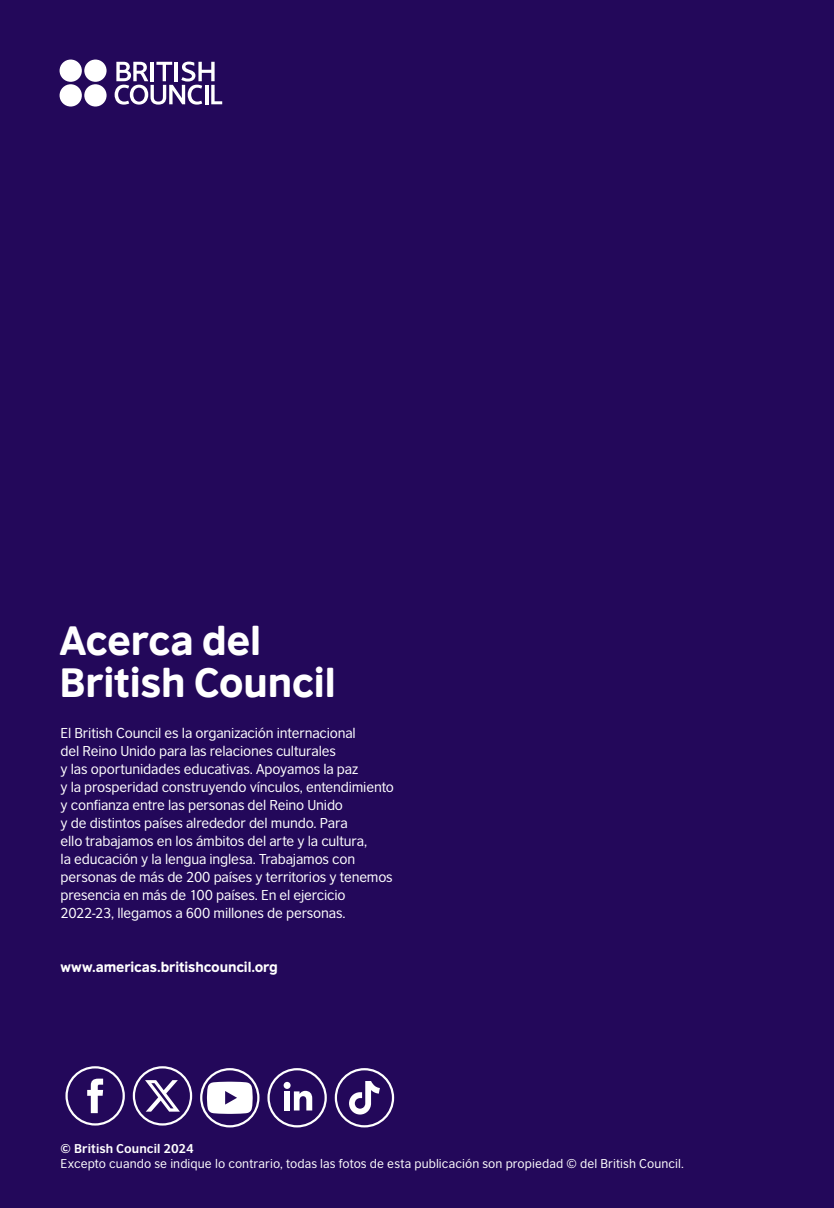
<style>
.page{position:relative;width:834px;height:1208px;background:#fff}
.page>*{position:absolute;margin:0;border:0;box-sizing:border-box;transform-origin:0 0}
.Title_Level_02{font:39px/42px "British Council ARMO Headline";color:#fff}
.TEXTO{font:13.5px/18px "British Council Sans";letter-spacing:-.01em;color:#fff}
.TEXTO-2{font:13.5px "British Council Sans Headline";letter-spacing:-.01em;color:#fff}
.A4_Back_cover_statement{font:12px/14.4px "British Council Sans";letter-spacing:.01em;color:#fff}
.s1{font-weight:700}
</style>
<div class="page">
<div style="left:0;top:0;width:833px;height:1208px;background:#23085a"></div>
<svg style="left:115px;top:62px;width:107px;height:43px"></svg>
<div style="left:84px;top:60px;width:22px;height:22px;background:#fff;border-radius:50%"></div>
<div style="left:60px;top:60px;width:22px;height:22px;background:#fff;border-radius:50%"></div>
<div style="left:84px;top:84px;width:22px;height:22px;background:#fff;border-radius:50%"></div>
<div style="left:60px;top:84px;width:22px;height:22px;background:#fff;border-radius:50%"></div>
<div style="left:65px;top:1066px;width:60px;height:59px;border:2px solid #fff;border-radius:29px"></div>
<svg style="left:87px;top:1078px;width:16px;height:35px"></svg>
<div style="left:200px;top:1068px;width:59px;height:59px;border:2px solid #fff;border-radius:29px"></div>
<svg style="left:207px;top:1081px;width:45px;height:32px"></svg>
<div style="left:267px;top:1068px;width:60px;height:59px;border:2px solid #fff;border-radius:29px"></div>
<div style="left:284px;top:1091px;width:6px;height:19px;background:#fff"></div>
<svg style="left:283px;top:1081px;width:7px;height:8px"></svg>
<svg style="left:294px;top:1090px;width:18px;height:20px"></svg>
<div style="left:133px;top:1066px;width:59px;height:59px;border:2px solid #fff;border-radius:29px"></div>
<svg style="left:145px;top:1080px;width:35px;height:31px"></svg>
<div style="left:335px;top:1068px;width:59px;height:59px;border:2px solid #fff;border-radius:29px"></div>
<svg style="left:349px;top:1081px;width:31px;height:33px"></svg>
<p class="Title_Level_02" style="left:60px;top:620px;width:277px">Acerca del<br>British Council</p>
<p class="TEXTO" style="left:61px;top:723px;width:335px">El British Council es la organización internacional<br>del Reino Unido para las relaciones culturales<br>y las oportunidades educativas. Apoyamos la paz<br>y la prosperidad construyendo vínculos, entendimiento y confianza entre las personas del Reino Unido<br>y de distintos países alrededor del mundo. Para<br>ello trabajamos en los ámbitos del arte y la cultura,<br>la educación y la lengua inglesa. Trabajamos con personas de más de 200 países y territorios y tenemos presencia en más de 100 países. En el ejercicio 2022-23, llegamos a 600 millones de personas.</p>
<p class="TEXTO-2" style="left:61px;top:956px;width:219px">www.americas.britishcouncil.org</p>
<p class="A4_Back_cover_statement" style="left:61px;top:1140px;width:624px"><span class="s1">© British Council 2024<br></span>Excepto cuando se indique lo contrario, todas las fotos de esta publicación son propiedad © del British Council.</p>
</div>
